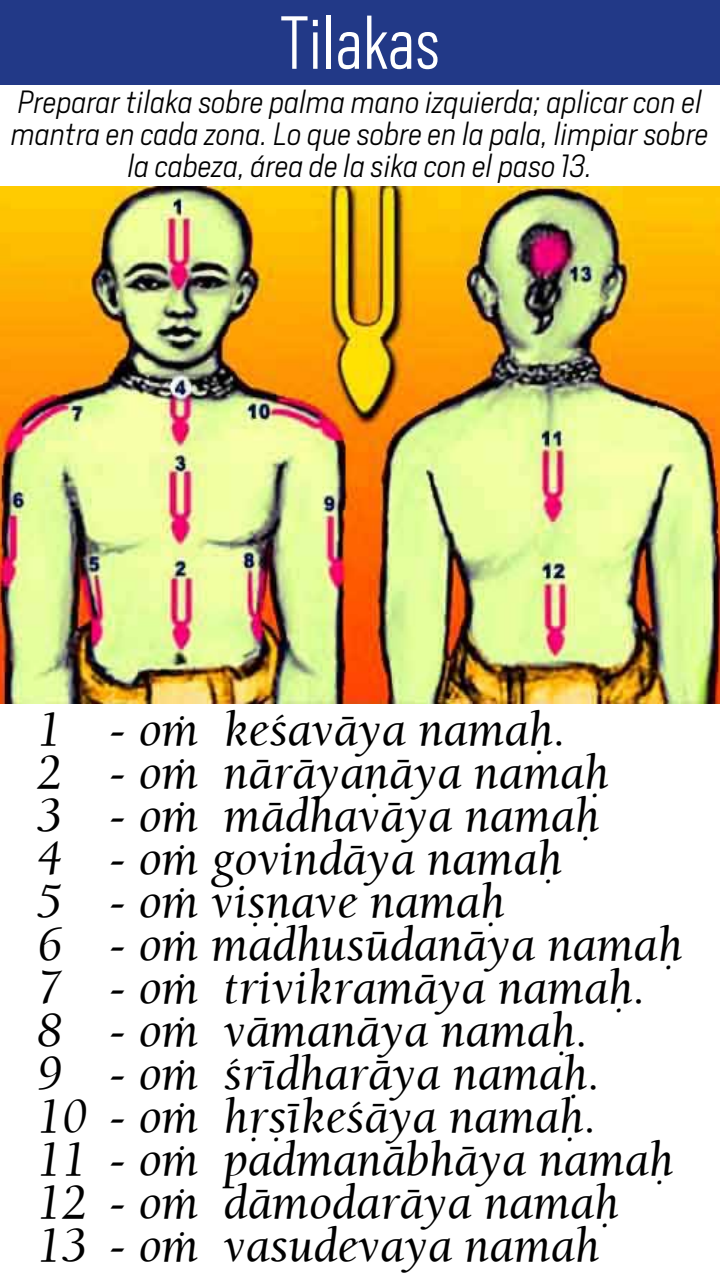
<style>
.page{position:relative;width:720px;height:1280px;background:#fff}
.page>*{position:absolute;margin:0;border:0;box-sizing:border-box;transform-origin:0 0}
.t1{font:300 70px "Heroun Cond";color:#fff}
.t2{font:italic 50px/43px "Balaram";color:#000}
.t3{font:italic 300 30px/32px "Heroun";color:#000;text-align:center}
</style>
<div class="page">
<div style="left:0;top:0;width:720px;height:84px;background:#223987"></div>
<img style="left:0;top:187px;width:720px;height:516px">
<h1 class="t1" style="left:280px;top:-1px;width:161px">Tilakas</h1>
<p class="t3" style="left:11px;top:86px;width:699px">Preparar tilaka sobre palma mano izquierda; aplicar con el mantra en cada zona. Lo que sobre en la pala, limpiar sobre la cabeza, área de la sika con el paso 13.</p>
<p class="t2" style="left:37px;top:707px;width:647px">1 - oà keçaväya namaù.<br>2 - oà näräyaëäya namaù<br>3 - oà mädhaväya namaù<br>4 - oà govindäya namaù<br>5 - oà viñëave namaù<br>6 - oà madhusüdanäya namaù<br>7 - oà trivikramäya namaù.<br>8 - oà vämanäya namaù.<br>9 - oà çrédharäya namaù.<br>10 - oà håñékeçäya namaù.<br>11 - oà padmanäbhäya namaù<br>12 - oà dämodaräya namaù<br>13 - oà vasudevaya namah</p>
</div>
